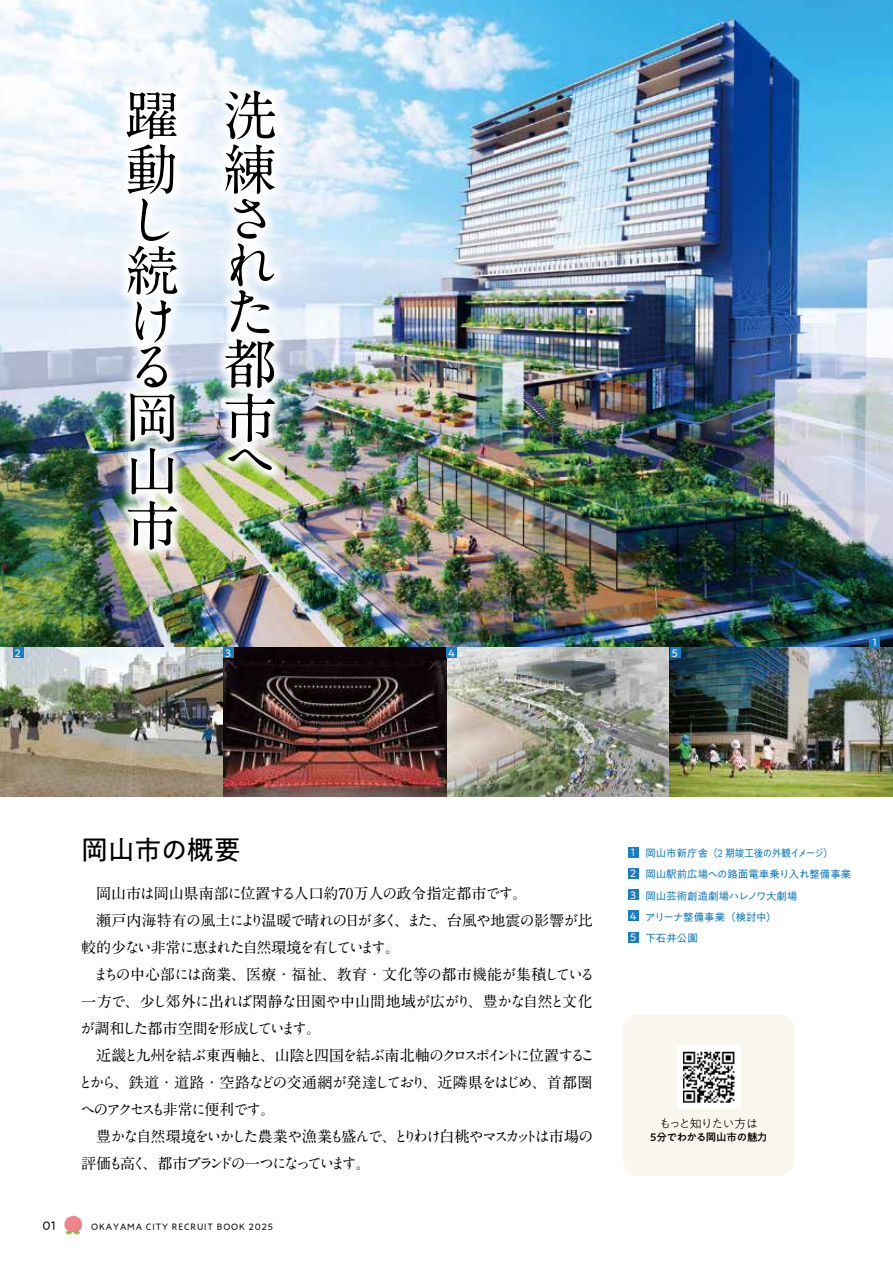
<style>
.page{position:relative;width:893px;height:1263px;background:#fff}
.page>*{position:absolute;margin:0;border:0;box-sizing:border-box;transform-origin:0 0}
.t1{font:700 54px/51.3px "A1 Mincho Std";color:#000}
.t2{font:27px "PA1 Gothic Std";letter-spacing:-.015em;color:#000}
.t3{font:700 15px/27px "A1 Mincho Std";letter-spacing:-.07em;color:#000}
.t4{font:300 12px "PA1 Gothic Std";letter-spacing:-.085em;color:#000}
.t5{font:12px "PA1 Gothic Std";color:#000}
.t6{font:10.5px/21.3px "PA1 Gothic Std";color:#187fc4}
.t7{font:500 10.5px "PA1 Gothic Std";letter-spacing:-.03em;color:#000}
.t8{font:10.5px/21.3px "PA1 Gothic Std";color:#fff;text-align:justify}
.t9{font:9px "PA1 Gothic Std";letter-spacing:.1em;color:#000}
</style>
<div class="page">
<div style="left:623px;top:1014px;width:171px;height:162px;background:#f9f6ee;border-radius:14px"></div>
<img style="left:0;top:0;width:893px;height:796px">
<img style="left:65px;top:28px;width:272px;height:584px">
<div style="left:870px;top:637px;width:10px;height:10px;background:#187fc4"></div>
<div style="left:13px;top:647px;width:10px;height:11px;background:#187fc4"></div>
<div style="left:223px;top:647px;width:11px;height:11px;background:#187fc4"></div>
<div style="left:446px;top:647px;width:11px;height:11px;background:#187fc4"></div>
<div style="left:670px;top:647px;width:10px;height:11px;background:#187fc4"></div>
<div style="left:628px;top:847px;width:11px;height:10px;background:#187fc4"></div>
<div style="left:628px;top:868px;width:11px;height:11px;background:#187fc4"></div>
<div style="left:628px;top:889px;width:11px;height:11px;background:#187fc4"></div>
<div style="left:628px;top:910px;width:11px;height:11px;background:#187fc4"></div>
<div style="left:628px;top:932px;width:11px;height:10px;background:#187fc4"></div>
<div style="left:677px;top:1045px;width:64px;height:64px;background:#fff"></div>
<img style="left:683px;top:1051px;width:51px;height:51px">
<svg style="left:64px;top:1216px;width:18px;height:19px"></svg>
<h1 class="t1" style="left:125px;top:82px;width:54px">躍動し続ける岡山市</h1>
<h1 class="t1" style="left:223px;top:83px;width:54px;line-height:50.4px">洗練された都市</h1>
<h1 class="t1" style="left:223px;top:426px;width:50px">へ</h1>
<p class="t8" style="left:15px;top:643px;width:8px">2</p>
<p class="t8" style="left:225px;top:643px;width:8px">3</p>
<p class="t8" style="left:448px;top:643px;width:8px">4</p>
<p class="t8" style="left:672px;top:643px;width:8px">5</p>
<p class="t8" style="left:872px;top:632px;width:6px">1</p>
<h2 class="t2" style="left:81px;top:834px;width:161px">岡山市の概要</h2>
<p class="t3" style="left:78px;top:878px;width:519px">　岡山市は岡山県南部に位置する人口約70万人の政令指定都市です。<br>　瀬戸内海特有の風土により温暖で晴れの日が多く、また、台風や地震の影響が比較的少ない非常に恵まれた自然環境を有しています。<br>　まちの中心部には商業、医療・福祉、教育・文化等の都市機能が集積している一方で、少し郊外に出れば閑静な田園や中山間地域が広がり、豊かな自然と文化が調和した都市空間を形成しています。<br>　近畿と九州を結ぶ東西軸と、山陰と四国を結ぶ南北軸のクロスポイントに位置することから、鉄道・道路・空路などの交通網が発達しており、近隣県をはじめ、首都圏へのアクセスも非常に便利です。<br>　豊かな自然環境をいかした農業や漁業も盛んで、とりわけ白桃やマスカットは市場の評価も高く、都市ブランドの一つになっています。</p>
<p class="t5" style="left:43px;top:1219px;width:15px">01</p>
<p class="t9" style="left:91px;top:1221px;width:183px">OKAYAMA CITY RECRUIT BOOK 2025</p>
<p class="t8" style="left:630px;top:842px;width:8px">1<br>2<br>3<br>4<br>5</p>
<p class="t6" style="left:645px;top:843px;width:208px">岡山市新庁舎（2 期竣工後の外観イメージ）<br>岡山駅前広場への路面電車乗り入れ整備事業岡山芸術創造劇場ハレノワ大劇場<br>アリーナ整備事業（検討中）<br>下石井公園</p>
<p class="t4" style="left:659px;top:1117px;width:100px">もっと知りたい方は</p>
<p class="t7" style="left:650px;top:1131px;width:119px">5分でわかる岡山市の魅力</p>
</div>
